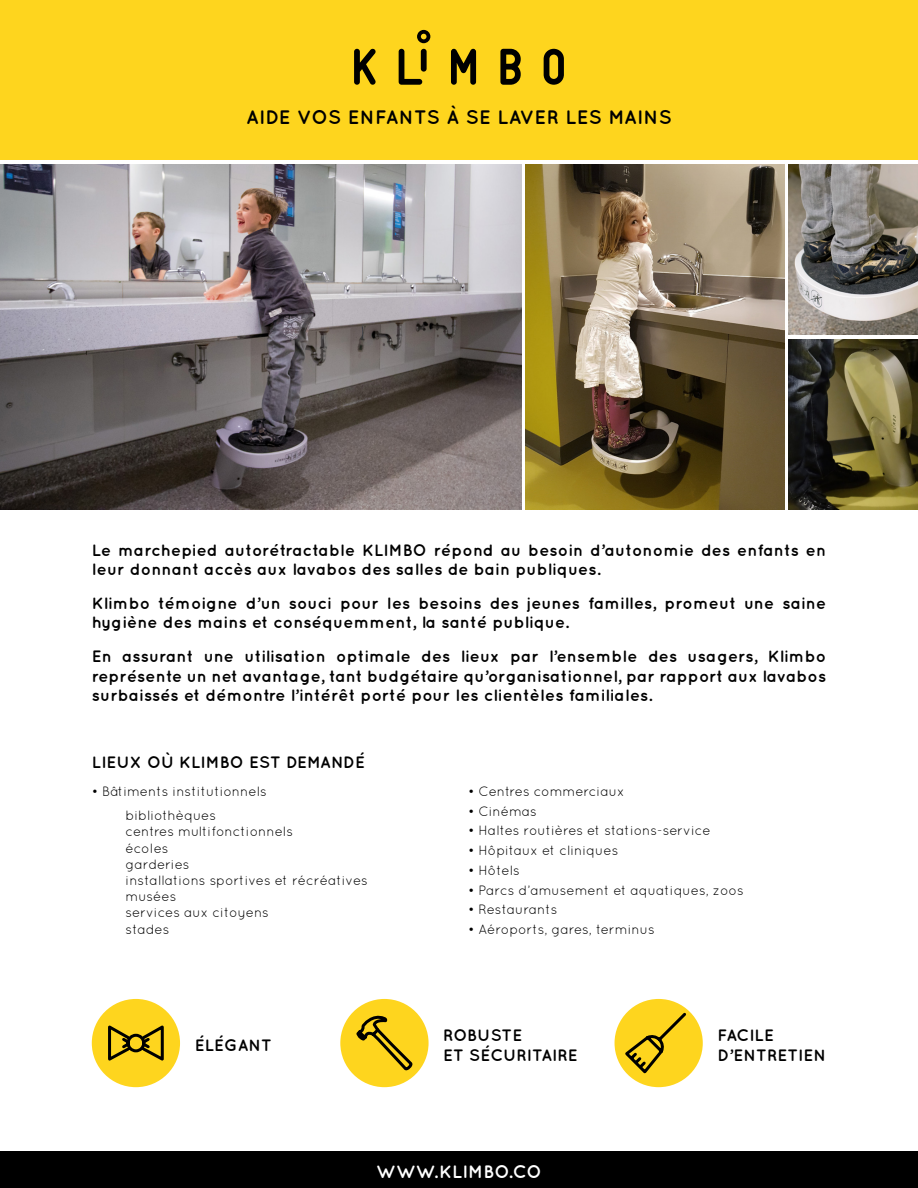
<style>
.page{position:relative;width:918px;height:1188px;background:#fff}
.page>*{position:absolute;margin:0;border:0;box-sizing:border-box;transform-origin:0 0}
.t1{font:700 19.5px "Quicksand";letter-spacing:.02em;color:#000}
.t2{font:700 18px "Quicksand";letter-spacing:.01em;color:#fff}
.t3{font:700 16.5px/19.8px "Quicksand";letter-spacing:.01em;color:#000}
.t4{font:13.5px/16.2px "Quicksand";color:#000}
</style>
<div class="page">
<div style="left:0;top:0;width:918px;height:160px;background:#fed51e"></div>
<svg style="left:417px;top:30px;width:13px;height:13px"></svg>
<svg style="left:354px;top:48px;width:22px;height:37px"></svg>
<svg style="left:399px;top:49px;width:23px;height:36px"></svg>
<div style="left:421px;top:49px;width:6px;height:23px;background:#000;border-radius:3px"></div>
<svg style="left:500px;top:49px;width:21px;height:36px"></svg>
<svg style="left:544px;top:49px;width:20px;height:36px"></svg>
<svg style="left:451px;top:49px;width:25px;height:36px"></svg>
<div style="left:0;top:1151px;width:918px;height:37px;background:#000"></div>
<div style="left:92px;top:999px;width:88px;height:88px;background:#fed51e;border-radius:50%"></div>
<svg style="left:108px;top:1025px;width:56px;height:36px"></svg>
<div style="left:615px;top:999px;width:88px;height:88px;background:#fed51e;border-radius:50%"></div>
<svg style="left:622px;top:1010px;width:67px;height:66px"></svg>
<div style="left:340px;top:999px;width:89px;height:88px;background:#fed51e;border-radius:50%"></div>
<svg style="left:356px;top:1015px;width:57px;height:55px"></svg>
<img style="left:789px;top:339px;width:129px;height:170px">
<img style="left:789px;top:164px;width:129px;height:171px">
<img style="left:526px;top:164px;width:258px;height:345px">
<img style="left:0;top:164px;width:521px;height:345px">
<p class="t1" style="left:246px;top:105px;width:427px">Aide vos enfants à se laver les mains</p>
<p class="t3" style="left:92px;top:539px;width:736px">Le marchepied autorétractable Klimbo répond au besoin d’autonomie des enfants en leur donnant accès aux lavabos des salles de bain publiques.</p>
<p class="t3" style="left:92px;top:592px;width:736px">Klimbo témoigne d’un souci pour les besoins des jeunes familles, promeut une saine hygiène des mains et conséquemment, la santé publique.</p>
<p class="t3" style="left:92px;top:646px;width:736px;text-align:justify">En assurant une utilisation optimale des lieux par l’ensemble des usagers, Klimbo représente un net avantage, tant budgétaire qu’organisationnel, par rapport aux lavabos surbaissés et démontre l’intérêt porté pour les clientèles familiales.</p>
<p class="t3" style="left:92px;top:752px;width:275px">Lieux où Klimbo est demandé</p>
<p class="t4" style="left:126px;top:779px;width:143px;line-height:24.3px;text-indent:-34px">• Bâtiments institutionnels bibliothèques</p>
<p class="t4" style="left:126px;top:824px;width:244px">centres multifonctionnels<br>écoles<br>garderies<br>installations sportives et récréatives musées<br>services aux citoyens<br>stades</p>
<p class="t4" style="left:468px;top:783px;width:158px">• Centres commerciaux</p>
<p class="t4" style="left:468px;top:803px;width:70px">• Cinémas</p>
<p class="t4" style="left:468px;top:822px;width:244px">• Haltes routières et stations-service</p>
<p class="t4" style="left:468px;top:842px;width:152px">• Hôpitaux et cliniques</p>
<p class="t4" style="left:468px;top:862px;width:53px">• Hôtels</p>
<p class="t4" style="left:468px;top:882px;width:277px">• Parcs d’amusement et aquatiques, zoos</p>
<p class="t4" style="left:468px;top:901px;width:91px">• Restaurants</p>
<p class="t4" style="left:468px;top:921px;width:188px">• Aéroports, gares, terminus</p>
<p class="t3" style="left:195px;top:1035px;width:79px">Élégant</p>
<p class="t3" style="left:718px;top:1025px;width:29px">FACILE<br>D’ENTRETIEN</p>
<p class="t3" style="left:443px;top:1025px;width:38px">ROBUSTE<br>ET SÉCURIT</p>
<p class="t3" style="left:541px;top:1045px;width:20px">AIRE</p>
<p class="t2" style="left:376px;top:1161px;width:167px">www.k limbo.co</p>
</div>
